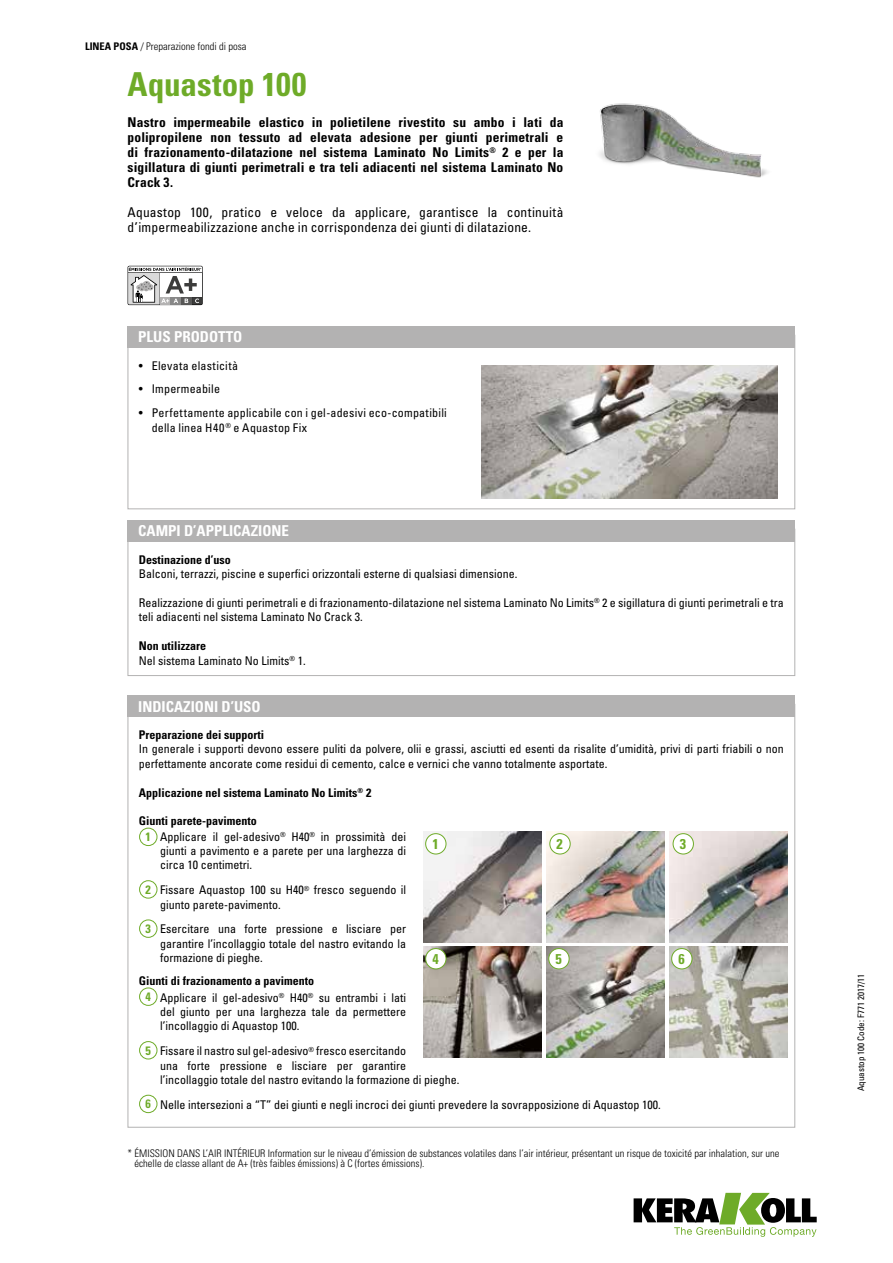
<style>
.page{position:relative;width:893px;height:1263px;background:#fff}
.page>*{position:absolute;margin:0;border:0;box-sizing:border-box;transform-origin:0 0}
.t1{font:700 condensed 33px "Univers LT Std";color:#6eab28}
.t2{font:700 condensed 15px "Univers LT Std";color:#fff}
.t3{font:700 condensed 14.25px "Univers LT Std";color:#6eab28}
.t4{font:700 condensed 13.5px/15px "Univers LT Std";letter-spacing:.015em;color:#000;text-align:justify}
.t5{font:condensed 13.5px/15px "Univers LT Std";letter-spacing:.015em;color:#000}
.t6{font:condensed 12px/14.4px "Univers LT Std";color:#000}
.t7{font:700 condensed 12px "Univers LT Std";color:#000}
.t8{font:condensed 12px/15px "Univers LT Std";letter-spacing:.02em;color:#000}
.t9{font:300 condensed 10.5px/10.5px "Univers LT Std";color:#000}
.t10{font:condensed 9px "Univers LT Std";color:#000}
.s1{font-weight:700}
.s2{font-weight:700;font-size:12.15px;color:#6eab28}
</style>
<div class="page">
<svg style="left:634px;top:1193px;width:183px;height:44px"></svg>
<div style="left:128px;top:326px;width:667px;height:22px;background:#b3b2b2"></div>
<img style="left:482px;top:365px;width:295px;height:133px">
<img style="left:599px;top:103px;width:169px;height:75px">
<svg style="left:128px;top:266px;width:74px;height:39px"></svg>
<div style="left:128px;top:520px;width:667px;height:21px;background:#b3b2b2"></div>
<div style="left:139px;top:828px;width:18px;height:18px;border:1px solid #6eab28;border-radius:50%"></div>
<div style="left:139px;top:880px;width:18px;height:18px;border:1px solid #6eab28;border-radius:50%"></div>
<div style="left:139px;top:919px;width:18px;height:19px;border:1px solid #6eab28;border-radius:50%"></div>
<div style="left:139px;top:987px;width:18px;height:19px;border:1px solid #6eab28;border-radius:50%"></div>
<div style="left:139px;top:1041px;width:18px;height:18px;border:1px solid #6eab28;border-radius:50%"></div>
<div style="left:139px;top:1095px;width:18px;height:18px;border:1px solid #6eab28;border-radius:50%"></div>
<div style="left:128px;top:695px;width:667px;height:22px;background:#b3b2b2"></div>
<img style="left:669px;top:946px;width:119px;height:111px">
<div style="left:672px;top:948px;width:20px;height:21px;background:#fff;border-radius:50%"></div>
<div style="left:671px;top:948px;width:21px;height:21px;border:1px solid #6eab28;border-radius:50%"></div>
<img style="left:546px;top:946px;width:119px;height:111px">
<div style="left:549px;top:948px;width:20px;height:21px;background:#fff;border-radius:50%"></div>
<div style="left:548px;top:948px;width:22px;height:21px;border:1px solid #6eab28;border-radius:50%"></div>
<img style="left:546px;top:831px;width:119px;height:111px">
<div style="left:550px;top:834px;width:20px;height:20px;background:#fff;border-radius:50%"></div>
<div style="left:549px;top:833px;width:22px;height:21px;border:1px solid #6eab28;border-radius:50%"></div>
<img style="left:423px;top:831px;width:118px;height:111px">
<div style="left:426px;top:834px;width:20px;height:20px;background:#fff;border-radius:50%"></div>
<div style="left:425px;top:833px;width:21px;height:21px;border:1px solid #6eab28;border-radius:50%"></div>
<img style="left:423px;top:946px;width:118px;height:111px">
<div style="left:426px;top:948px;width:20px;height:21px;background:#fff;border-radius:50%"></div>
<div style="left:425px;top:948px;width:21px;height:21px;border:1px solid #6eab28;border-radius:50%"></div>
<img style="left:669px;top:831px;width:119px;height:111px">
<div style="left:673px;top:834px;width:20px;height:20px;background:#fff;border-radius:50%"></div>
<div style="left:673px;top:833px;width:21px;height:21px;border:1px solid #6eab28;border-radius:50%"></div>
<p class="t9" style="left:85px;top:41px;width:163px"><span class="s1">LINEA POSA</span> / Preparazione fondi di posa</p>
<h1 class="t1" style="left:128px;top:64px;width:180px">Aquastop 100</h1>
<p class="t4" style="left:128px;top:114px;width:437px">Nastro impermeabile elastico in polietilene rivestito su ambo i lati da polipropilene non tessuto ad elevata adesione per giunti perimetrali e di frazionamento-dilatazione nel sistema Laminato No Limits<sup>®</sup> 2 e per la sigillatura di giunti perimetrali e tra teli adiacenti nel sistema Laminato No Crack 3.</p>
<p class="t5" style="left:128px;top:204px;width:437px">Aquastop 100, pratico e veloce da applicare, garantisce la continuità d’impermeabilizzazione anche in corrispondenza dei giunti di dilatazione.</p>
<p class="t2" style="left:138px;top:328px;width:106px">PLUS PRODOTTO</p>
<p class="t8" style="left:139px;top:358px;width:101px">• Elevata elasticità</p>
<p class="t6" style="left:139px;top:382px;width:83px">• Impermeabile</p>
<p class="t8" style="left:152px;top:405px;width:297px;text-indent:-13px">• Perfettamente applicabile con i gel-adesivi eco-compatibili della linea H40<sup>®</sup> e Aquastop Fix</p>
<p class="t2" style="left:138px;top:522px;width:152px">CAMPI D’APPLICAZIONE</p>
<p class="t7" style="left:139px;top:552px;width:93px">Destinazione d’uso</p>
<p class="t6" style="left:139px;top:566px;width:380px">Balconi, terrazzi, piscine e superfici orizzontali esterne di qualsiasi dimensione.</p>
<p class="t6" style="left:139px;top:595px;width:646px">Realizzazione di giunti perimetrali e di frazionamento-dilatazione nel sistema Laminato No Limits<sup>®</sup> 2 e sigillatura di giunti perimetrali e tra teli adiacenti nel sistema Laminato No Crack 3.</p>
<p class="t6" style="left:139px;top:638px;width:168px"><span class="s1">Non utilizzare<br></span>Nel sistema Laminato No Limits<sup>®</sup> 1.</p>
<p class="t2" style="left:138px;top:697px;width:124px">INDICAZIONI D’USO</p>
<p class="t7" style="left:139px;top:727px;width:127px">Preparazione dei supporti</p>
<p class="t6" style="left:139px;top:742px;width:646px">In generale i supporti devono essere puliti da polvere, olii e grassi, asciutti ed esenti da risalite d’umidità, privi di parti friabili o non perfettamente ancorate come residui di cemento, calce e vernici che vanno totalmente asportate.</p>
<p class="t7" style="left:139px;top:785px;width:234px">Applicazione nel sistema Laminato No Limits<sup>®</sup> 2</p>
<p class="t7" style="left:139px;top:814px;width:119px">Giunti parete-pavimento</p>
<p class="t6" style="left:145px;top:829px;width:262px"><span class="s2">1</span> Applicare il gel-adesivo<sup>®</sup> H40<sup>®</sup> in prossimità dei</p>
<p class="t6" style="left:160px;top:843px;width:247px">giunti a pavimento e a parete per una larghezza di</p>
<p class="t6" style="left:160px;top:858px;width:93px">circa 10 centimetri.</p>
<p class="t6" style="left:160px;top:883px;width:247px;text-indent:-15px"><span class="s2">2</span> Fissare Aquastop 100 su H40<sup>®</sup> fresco seguendo il giunto parete-pavimento.</p>
<p class="t6" style="left:160px;top:922px;width:247px;text-align:justify;text-indent:-15px"><span class="s2">3</span> Esercitare una forte pressione e lisciare per garantire l’incollaggio totale del nastro evitando la formazione di pieghe.</p>
<p class="t6" style="left:145px;top:972px;width:262px;line-height:16.4px;text-indent:-6px"><span class="s1">Giunti di frazionamento a pavimento<br></span><span class="s2">4</span> Applicare il gel-adesivo<sup>®</sup> H40<sup>®</sup> su entrambi i lati</p>
<p class="t6" style="left:160px;top:1004px;width:247px">del giunto per una larghezza tale da permettere l’incollaggio di Aquastop 100.</p>
<p class="t6" style="left:160px;top:1043px;width:301px;text-indent:-15px"><span class="s2">5</span> Fissare il nastro sul gel-adesivo<sup>®</sup> fresco esercitando<br>una forte pressione e lisciare per garantire l’incollaggio totale del nastro evitando la formazione di pieghe.</p>
<p class="t6" style="left:145px;top:1097px;width:517px"><span class="s2">6</span> Nelle intersezioni a “T” dei giunti e negli incroci dei giunti prevedere la sovrapposizione di Aquastop 100.</p>
<p class="t3" style="left:432px;top:835px;width:8px">1</p>
<p class="t3" style="left:557px;top:835px;width:8px">2</p>
<p class="t3" style="left:680px;top:835px;width:8px">3</p>
<p class="t3" style="left:556px;top:950px;width:8px">5</p>
<p class="t3" style="left:678px;top:950px;width:8px">6</p>
<p class="t3" style="left:432px;top:950px;width:8px">4</p>
<p class="t9" style="left:135px;top:1148px;width:646px;text-indent:-7px">* ÉMISSION DANS L’AIR INTÉRIEUR Information sur le niveau d’émission de substances volatiles dans l’air intérieur, présentant un risque de toxicité par inhalation, sur une échelle de classe allant de A+ (très faibles émissions) à C (fortes émissions).</p>
<p class="t10" style="left:855px;top:1091px;width:119px;rotate:-90deg">Aquastop 100 Code: F771 2017/11</p>
</div>
